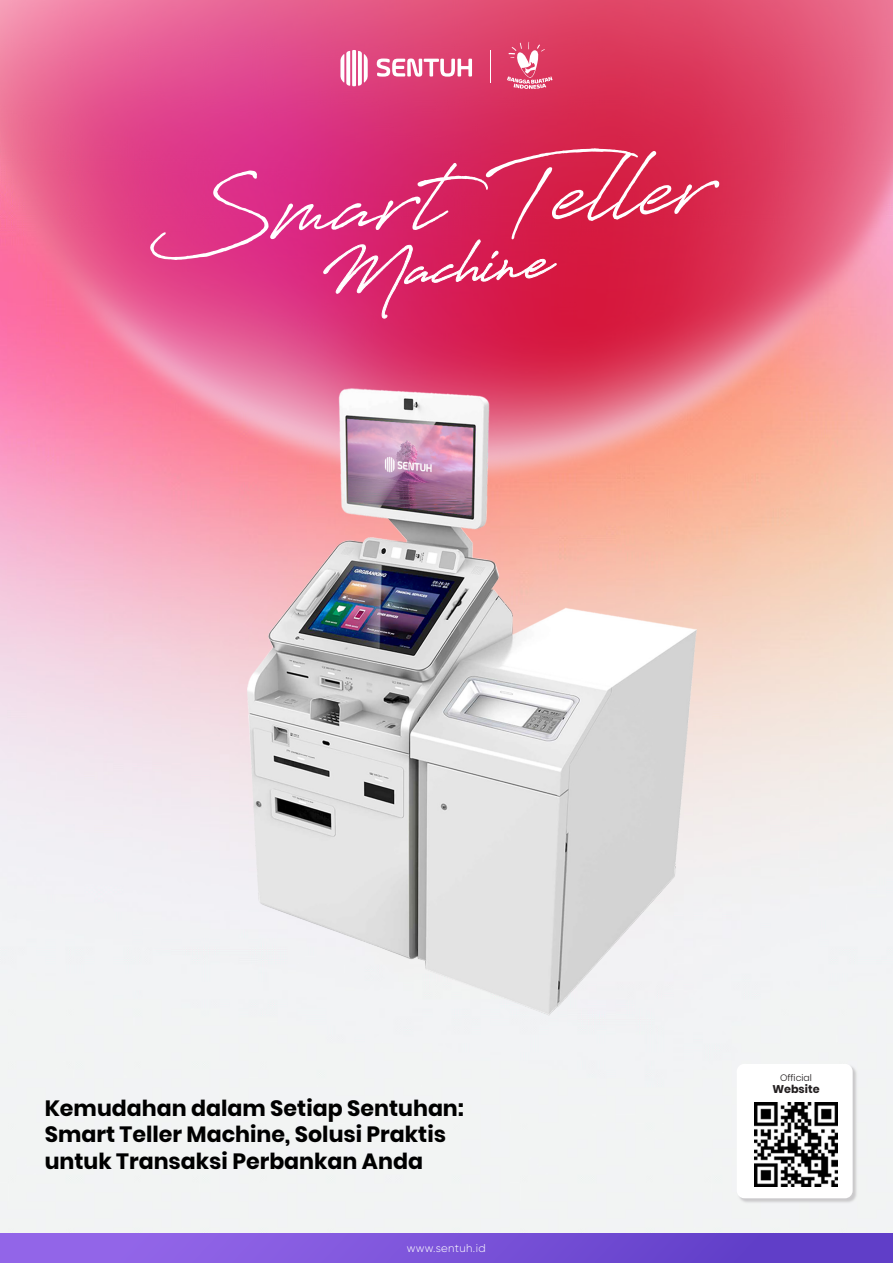
<style>
.page{position:relative;width:893px;height:1263px;background:#fff}
.page>*{position:absolute;margin:0;border:0;box-sizing:border-box;transform-origin:0 0}
.t1{font:99.15px "Antro Vectra Bolder";color:#fff}
.t2{font:63px "Antro Vectra Bolder";color:#fff}
.t3{font:700 22.05px/26.5px "Poppins";color:#000}
.t4{font:300 11.4px "Gilroy";letter-spacing:.03em;color:#fff}
.t5{font:700 11.25px "Poppins";color:#231f20}
.t6{font:300 9.3px "Poppins";color:#231f20}
</style>
<div class="page">
<img style="left:0;top:522px;width:893px;height:741px">
<img style="left:0;top:0;width:893px;height:522px">
<svg style="left:377px;top:59px;width:95px;height:18px"></svg>
<svg style="left:340px;top:50px;width:28px;height:36px"></svg>
<svg style="left:507px;top:42px;width:45px;height:47px;background:#e36785"></svg>
<hr style="left:491px;top:50px;width:1px;height:33px;background:#fff">
<div style="left:0;top:1233px;width:892px;height:30px;background:linear-gradient(to right,#9a6bed,#5a3ac4)"></div>
<img style="left:685px;top:1012px;width:208px;height:243px">
<div style="left:737px;top:1064px;width:116px;height:134px;background:#fff;border-radius:8px"></div>
<img style="left:754px;top:1103px;width:84px;height:83px">
<svg style="left:323px;top:240px;width:233px;height:79px;background:#da3068"></svg>
<img style="left:248px;top:379px;width:448px;height:636px">
<h1 class="t1" style="left:143px;top:145px;width:569px;rotate:-3deg">Smart Teller</h1>
<h2 class="t2" style="left:316px;top:228px;width:231px;rotate:-3deg">Machine</h2>
<p class="t3" style="left:45px;top:1095px;width:421px">Kemudahan dalam Setiap Sentuhan:<br>Smart Teller Machine, Solusi Praktis untuk Transaksi Perbankan Anda</p>
<p class="t4" style="left:407px;top:1241px;width:80px">www.sentuh.id</p>
<p class="t6" style="left:780px;top:1072px;width:33px">Official</p>
<p class="t5" style="left:772px;top:1082px;width:49px">Website</p>
</div>
